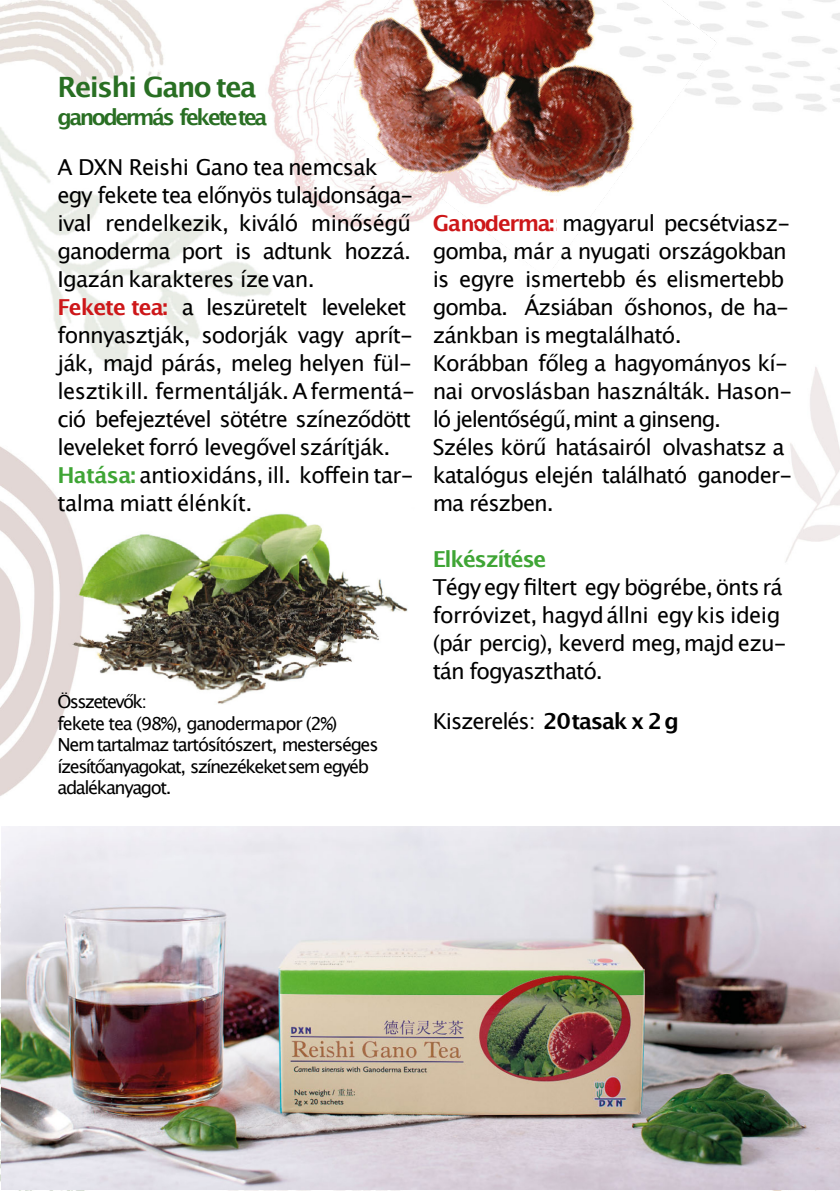
<style>
.page{position:relative;width:840px;height:1191px;background:#fff}
.page>*{position:absolute;margin:0;border:0;box-sizing:border-box;transform-origin:0 0}
.t1{font:700 28px "Lucida Grande";letter-spacing:-.06em;color:#296f23}
.t2{font:22px/28px "Lucida Grande";letter-spacing:-.04em;color:#000}
.t3{font:700 22px "Lucida Grande";letter-spacing:-.115em;color:#296f23}
.t4{font:700 22px "Lucida Grande";letter-spacing:-.06em;color:#3fa535}
.t5{font:700 22px "Lucida Grande";color:#cd1719}
.t6{font:18px/21.6px "Lucida Grande";letter-spacing:-.075em;color:#000}
.s1{font-weight:700;color:#cd1719}
.s2{font-weight:700;color:#3fa535}
.s3{font-weight:700}
</style>
<div class="page">
<img style="left:0;top:0;width:839px;height:1190px">
<img style="left:62px;top:509px;width:350px;height:205px">
<img style="left:1px;top:826px;width:838px;height:363px">
<img style="left:529px;top:265px;width:26px;height:5px">
<img style="left:315px;top:0;width:401px;height:242px">
<img style="left:464px;top:215px;width:92px;height:17px">
<img style="left:562px;top:214px;width:29px;height:23px">
<img style="left:500px;top:242px;width:71px;height:23px">
<img style="left:537px;top:270px;width:14px;height:7px">
<p class="t1" style="left:57px;top:75px;width:201px">Reishi Gano tea</p>
<p class="t3" style="left:57px;top:108px;width:211px">ganodermás feketetea</p>
<p class="t2" style="left:57px;top:154px;width:358px">A DXN Reishi Gano tea nemcsak egy fekete tea előnyös tulajdonsága&shy;ival rendelkezik, kiváló minőségű ganoderma port is adtunk hozzá.<br>Igazán karakteres ízevan.<br><span class="s1">Fekete tea:</span> a leszüretelt leveleket fonnyasztják, sodorják vagy aprít&shy;ják, majd párás, meleg helyen fül&shy;lesztikill. fermentálják. A fermentá&shy;ció befejeztével sötétre színeződött leveleket forró levegővelszárítják.<br><span class="s2">Hatása:</span> antioxidáns, ill. koffein tar&shy;talma miatt élénkít.</p>
<p class="t6" style="left:57px;top:692px;width:322px">Összetevők:<br>fekete tea (98%), ganodermapor (2%)<br>Nem tartalmaz tartósítószert, mesterséges ízesítőanyagokat, színezékeketsem egyéb adalékanyagot.</p>
<p class="t2" style="left:432px;top:211px;width:359px"><span class="s1">Ganoderma:</span> magyarul pecsétviasz-</p>
<p class="t5" style="left:500px;top:214px;width:61px">erma:</p>
<p class="t2" style="left:432px;top:239px;width:361px">gomba, már a nyugati országokban is egyre is ertebb és elismertebb gomba. Ázsiában őshonos, de ha&shy;zánkban is megtalálható.<br>Korábban főleg a hagyományos kí&shy;nai orvoslásban használták. Hason&shy;ló jelentőségű,mint a ginseng.<br>Széles körű hatásairól olvashatsz a katalógus elején található ganoder&shy;ma részben.</p>
<p class="t4" style="left:432px;top:550px;width:115px">Elkészítése</p>
<p class="t2" style="left:432px;top:575px;width:355px">Tégy egy filtert egy bögrébe, önts rá forróvizet, hagydállni egy kis ideig (pár percig), keverd meg,majd ezu&shy;tán fogyasztható.</p>
<p class="t2" style="left:432px;top:708px;width:247px">Kiszerelés: <span class="s3">20tasak x 2g</span></p>
<p class="t2" style="left:541px;top:267px;width:22px">m</p>
</div>
